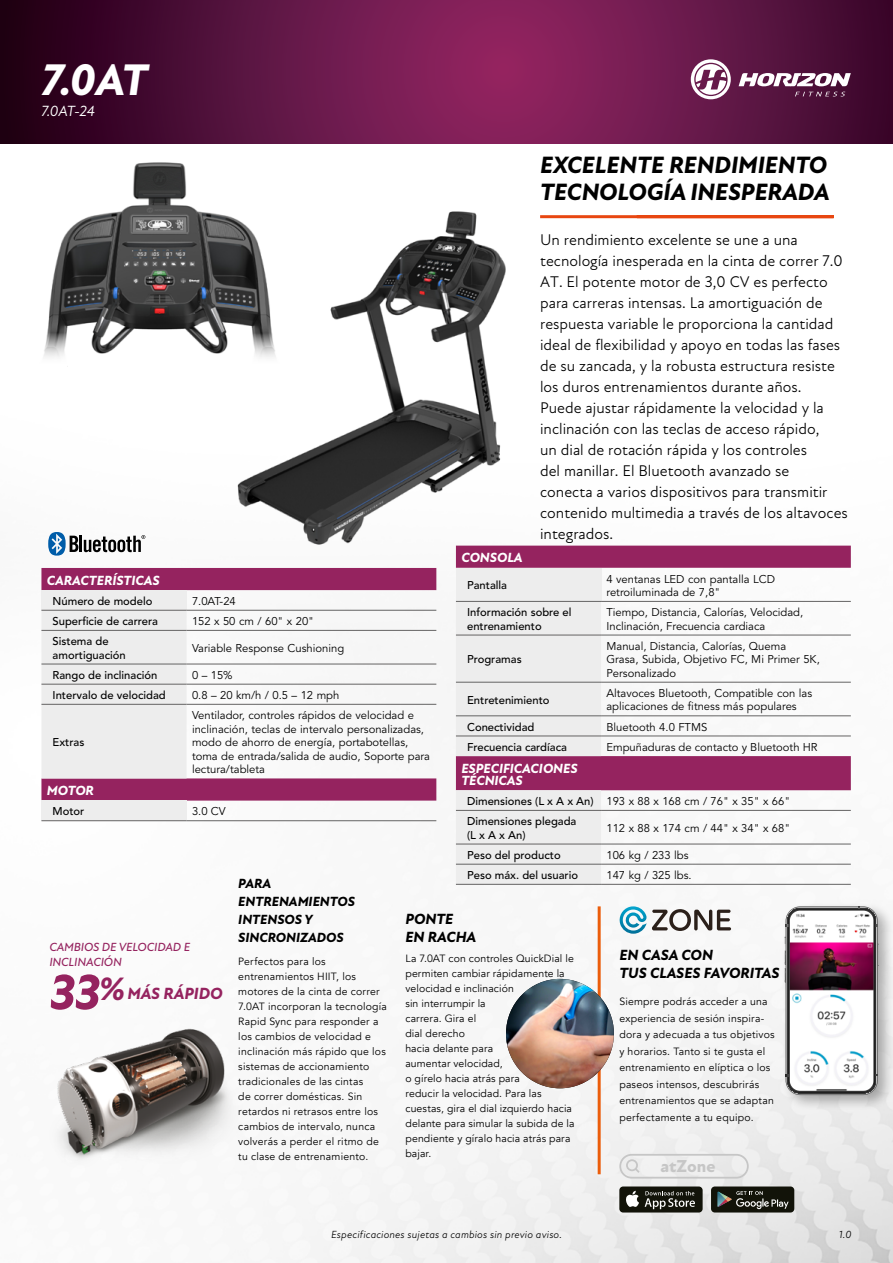
<style>
.page{position:relative;width:893px;height:1263px;background:#fff}
.page>*{position:absolute;margin:0;border:0;box-sizing:border-box;transform-origin:0 0}
.t1{font:italic 800 50.4px "New Atten";color:#95235f}
.t2{font:italic 800 45px "New Atten";color:#fff}
.t3{font:italic 800 24px/27px "New Atten";color:#000}
.t4{font:800 17.55px "New Atten";color:#c6c6c6}
.t5{font:italic 800 16.5px "New Atten";color:#95235f}
.t6{font:15.75px/21px "New Atten";color:#000}
.t7{font:italic 800 15px/18px "New Atten";color:#000}
.t8{font:italic 15px "New Atten";color:#fff}
.t9{font:italic 800 13.5px/12px "New Atten";color:#fff}
.t10{font:italic 800 13.5px/18px "New Atten";color:#000}
.t11{font:italic 500 12px/14.4px "New Atten";letter-spacing:-.01em;color:#95235f}
.t12{font:11.25px/13.5px "Avenir LT Std";color:#000}
.t13{font:500 11.25px/13.5px "Avenir LT Std";color:#000}
.t14{font:10.5px/15px "Avenir";letter-spacing:.02em;color:#000}
.t15{font:italic 10.5px "New Atten";letter-spacing:.015em;color:#000}
.s1{font-weight:400}
</style>
<div class="page">
<img style="left:41px;top:218px;width:852px;height:1045px">
<svg style="left:0;top:0;width:893px;height:144px"></svg>
<svg style="left:739px;top:73px;width:112px;height:13px"></svg>
<svg style="left:691px;top:59px;width:40px;height:40px"></svg>
<svg style="left:795px;top:92px;width:50px;height:4px"></svg>
<svg style="left:48px;top:532px;width:97px;height:24px"></svg>
<svg style="left:41px;top:568px;width:395px;height:232px"></svg>
<div style="left:41px;top:590px;width:146px;height:20px;background:#ededed"></div>
<div style="left:41px;top:611px;width:146px;height:167px;background:#ededed"></div>
<div style="left:41px;top:800px;width:146px;height:21px;background:#ededed"></div>
<hr style="left:187px;top:610px;width:249px;height:1px;background:#646363">
<hr style="left:187px;top:630px;width:249px;height:1px;background:#646363">
<hr style="left:187px;top:664px;width:249px;height:1px;background:#646363">
<hr style="left:187px;top:684px;width:249px;height:1px;background:#646363">
<hr style="left:187px;top:704px;width:249px;height:1px;background:#646363">
<hr style="left:41px;top:704px;width:146px;height:1px;background:#646363">
<hr style="left:41px;top:610px;width:146px;height:1px;background:#646363">
<hr style="left:41px;top:630px;width:146px;height:1px;background:#646363">
<hr style="left:41px;top:664px;width:146px;height:1px;background:#646363">
<hr style="left:41px;top:684px;width:146px;height:1px;background:#646363">
<hr style="left:41px;top:820px;width:146px;height:1px;background:#646363">
<hr style="left:187px;top:820px;width:249px;height:1px;background:#646363">
<svg style="left:456px;top:546px;width:395px;height:244px"></svg>
<div style="left:456px;top:568px;width:145px;height:33px;background:#ededed"></div>
<svg style="left:456px;top:602px;width:145px;height:282px"></svg>
<hr style="left:601px;top:601px;width:250px;height:1px;background:#646363">
<hr style="left:601px;top:635px;width:250px;height:1px;background:#646363">
<hr style="left:601px;top:682px;width:250px;height:1px;background:#646363">
<hr style="left:601px;top:715px;width:250px;height:1px;background:#646363">
<hr style="left:601px;top:736px;width:250px;height:1px;background:#646363">
<hr style="left:601px;top:810px;width:250px;height:1px;background:#646363">
<hr style="left:601px;top:844px;width:250px;height:1px;background:#646363">
<hr style="left:601px;top:864px;width:250px;height:1px;background:#646363">
<hr style="left:601px;top:884px;width:250px;height:1px;background:#646363">
<hr style="left:456px;top:810px;width:145px;height:1px;background:#646363">
<hr style="left:456px;top:844px;width:145px;height:1px;background:#646363">
<hr style="left:456px;top:864px;width:145px;height:1px;background:#646363">
<hr style="left:456px;top:884px;width:145px;height:1px;background:#646363">
<hr style="left:456px;top:682px;width:145px;height:1px;background:#646363">
<hr style="left:456px;top:715px;width:145px;height:1px;background:#646363">
<hr style="left:456px;top:736px;width:145px;height:1px;background:#646363">
<hr style="left:456px;top:601px;width:145px;height:1px;background:#646363">
<hr style="left:456px;top:635px;width:145px;height:1px;background:#646363">
<img style="left:41px;top:162px;width:184px;height:205px">
<svg style="left:41px;top:332px;width:26px;height:36px"></svg>
<img style="left:225px;top:211px;width:309px;height:343px">
<hr style="left:540px;top:215px;width:294px;height:3px;background:#e84610">
<img style="left:41px;top:1006px;width:212px;height:167px">
<hr style="left:598px;top:906px;width:3px;height:268px;background:#eb5d0b">
<svg style="left:619px;top:1154px;width:130px;height:24px"></svg>
<div style="left:711px;top:1186px;width:83px;height:26px;background:#121309;border-radius:4px"></div>
<svg style="left:717px;top:1191px;width:72px;height:18px"></svg>
<div style="left:619px;top:1186px;width:84px;height:26px;background:#121309;border-radius:4px"></div>
<svg style="left:626px;top:1191px;width:13px;height:16px"></svg>
<svg style="left:645px;top:1191px;width:50px;height:18px"></svg>
<div style="left:781px;top:902px;width:112px;height:209px;background:#000;opacity:.3"></div>
<svg style="left:785px;top:906px;width:94px;height:189px"></svg>
<svg style="left:618px;top:906px;width:113px;height:28px"></svg>
<img style="left:506px;top:979px;width:108px;height:109px">
<h2 class="t2" style="left:41px;top:54px;width:108px">7.0AT</h2>
<h3 class="t8" style="left:41px;top:102px;width:55px">7.0AT-24</h3>
<p class="t9" style="left:47px;top:574px;width:114px">CARACTERÍSTICAS</p>
<p class="t13" style="left:53px;top:594px;width:101px">Número de modelo</p>
<p class="t12" style="left:192px;top:594px;width:45px">7.0AT-24</p>
<p class="t13" style="left:53px;top:615px;width:107px">Superficie de carrera</p>
<p class="t12" style="left:192px;top:615px;width:124px">152 x 50 cm / 60" x 20"</p>
<p class="t13" style="left:53px;top:635px;width:75px">Sistema de amortiguación</p>
<p class="t12" style="left:192px;top:641px;width:154px">Variable Response Cushioning</p>
<p class="t13" style="left:53px;top:668px;width:106px">Rango de inclinación</p>
<p class="t12" style="left:192px;top:668px;width:42px">0 – 15%</p>
<p class="t13" style="left:53px;top:688px;width:115px">Intervalo de velocidad</p>
<p class="t12" style="left:192px;top:689px;width:149px">0.8 – 20 km/h / 0.5 – 12 mph</p>
<p class="t13" style="left:53px;top:736px;width:33px">Extras</p>
<p class="t12" style="left:192px;top:709px;width:240px">Ventilador, controles rápidos de velocidad e inclinación, teclas de intervalo personalizadas, modo de ahorro de energía, portabotellas, toma de entrada/salida de audio, Soporte para lectura/tableta</p>
<p class="t9" style="left:47px;top:785px;width:49px">MOTOR</p>
<p class="t13" style="left:53px;top:805px;width:33px">Motor</p>
<p class="t12" style="left:192px;top:805px;width:35px">3.0 CV</p>
<h3 class="t3" style="left:540px;top:152px;width:291px">EXCELENTE RENDIMIENTO<br>TECNOLOGÍA INESPERADA</h3>
<p class="t6" style="left:540px;top:229px;width:309px">Un rendimiento excelente se une a una tecnología inesperada en la cinta de correr 7.0<br>AT. El potente motor de 3,0 CV es perfecto para carreras intensas. La amortiguación de respuesta variable le proporciona la cantidad ideal de flexibilidad y apoyo en todas las fases de su zancada, y la robusta estructura resiste los duros entrenamientos durante años.<br>Puede ajustar rápidamente la velocidad y la inclinación con las teclas de acceso rápido,<br>un dial de rotación rápida y los controles<br>del manillar. El Bluetooth avanzado se<br>conecta a varios dispositivos para transmitir contenido multimedia a través de los altavoces integrados.</p>
<p class="t9" style="left:461px;top:552px;width:63px">CONSOLA</p>
<p class="t13" style="left:467px;top:579px;width:42px">Pantalla</p>
<p class="t12" style="left:606px;top:572px;width:170px">4 ventanas LED con pantalla LCD retroiluminada de 7,8"</p>
<p class="t13" style="left:467px;top:606px;width:106px">Información sobre el entrenamiento</p>
<p class="t12" style="left:606px;top:606px;width:198px">Tiempo, Distancia, Calorías, Velocidad,<br>Inclinación, Frecuencia cardiaca</p>
<p class="t13" style="left:467px;top:653px;width:56px">Programas</p>
<p class="t12" style="left:606px;top:639px;width:215px">Manual, Distancia, Calorías, Quema<br>Grasa, Subida, Objetivo FC, Mi Primer 5K,<br>Personalizado</p>
<p class="t13" style="left:467px;top:693px;width:84px">Entretenimiento</p>
<p class="t12" style="left:606px;top:687px;width:207px">Altavoces Bluetooth, Compatible con las aplicaciones de fitness más populares</p>
<p class="t13" style="left:467px;top:720px;width:69px">Conectividad</p>
<p class="t12" style="left:606px;top:720px;width:102px">Bluetooth 4.0 FTMS</p>
<p class="t13" style="left:467px;top:740px;width:101px">Frecuencia cardíaca</p>
<p class="t12" style="left:606px;top:740px;width:213px">Empuñaduras de contacto y Bluetooth HR</p>
<p class="t9" style="left:461px;top:763px;width:118px">ESPECIFICACIONES<br>TÉCNICAS</p>
<p class="t13" style="left:467px;top:791px;width:325px;line-height:20.1px">Dimensiones (L x A x An) <span class="s1">193 x 88 x 168 cm / 76" x 35" x 66"<br></span>Dimensiones plegada</p>
<p class="t13" style="left:467px;top:828px;width:60px">(L x A x An)</p>
<p class="t12" style="left:606px;top:821px;width:185px">112 x 88 x 174 cm / 44" x 34" x 68"</p>
<p class="t11" style="left:49px;top:940px;width:142px">CAMBIOS DE VELOCIDAD E<br>INCLINACIÓN</p>
<h3 class="t5" style="left:127px;top:984px;width:97px">MÁS RÁPIDO</h3>
<h1 class="t1" style="left:49px;top:963px;width:77px">33<sup>%</sup></h1>
<p class="t10" style="left:238px;top:875px;width:118px">PARA<br>ENTRENAMIENTOS<br>INTENSOS Y<br>SINCRONIZADOS</p>
<p class="t14" style="left:238px;top:954px;width:150px">Perfectos para los entrenamientos HIIT, los motores de la cinta de correr<br>7.0AT incorporan la tecnología<br>Rapid Sync para responder a los cambios de velocidad e inclinación más rápido que los sistemas de accionamiento tradicionales de las cintas<br>de correr domésticas. Sin retardos ni retrasos entre los cambios de intervalo, nunca volverás a perder el ritmo de tu clase de entrenamiento.</p>
<p class="t13" style="left:467px;top:848px;width:95px">Peso del producto</p>
<p class="t12" style="left:606px;top:848px;width:84px">106 kg / 233 lbs</p>
<p class="t13" style="left:467px;top:868px;width:113px">Peso máx. del usuario</p>
<p class="t12" style="left:606px;top:869px;width:87px">147 kg / 325 lbs.</p>
<h3 class="t7" style="left:405px;top:911px;width:72px">PONTE<br>EN RACHA</h3>
<p class="t14" style="left:405px;top:951px;width:171px">La 7.0AT con controles QuickDial le permiten cambiar rápidamente la velocidad e inclinación<br>sin interrumpir la<br>carrera. Gira el<br>dial derecho<br>hacia delante para<br>aumentar velocidad,<br>o gírelo hacia atrás para<br>reducir la velocidad. Para las cuestas, gira el dial izquierdo hacia delante para simular la subida de la pendiente y gíralo hacia atrás para bajar.</p>
<h3 class="t7" style="left:619px;top:946px;width:162px">EN CASA CON<br>TUS CLASES FAVORITAS</h3>
<p class="t14" style="left:619px;top:993px;width:157px;line-height:16.5px">Siempre podrás acceder a una experiencia de sesión inspira&shy;dora y adecuada a tus objetivos y horarios. Tanto si te gusta el entrenamiento en elíptica o los paseos intensos, descubrirás entrenamientos que se adaptan perfectamente a tu equipo.</p>
<h3 class="t4" style="left:660px;top:1156px;width:56px">atZone</h3>
<p class="t15" style="left:331px;top:1228px;width:232px">Especificaciones sujetas a cambios sin previo aviso.</p>
<p class="t15" style="left:839px;top:1228px;width:14px">1.0</p>
</div>
